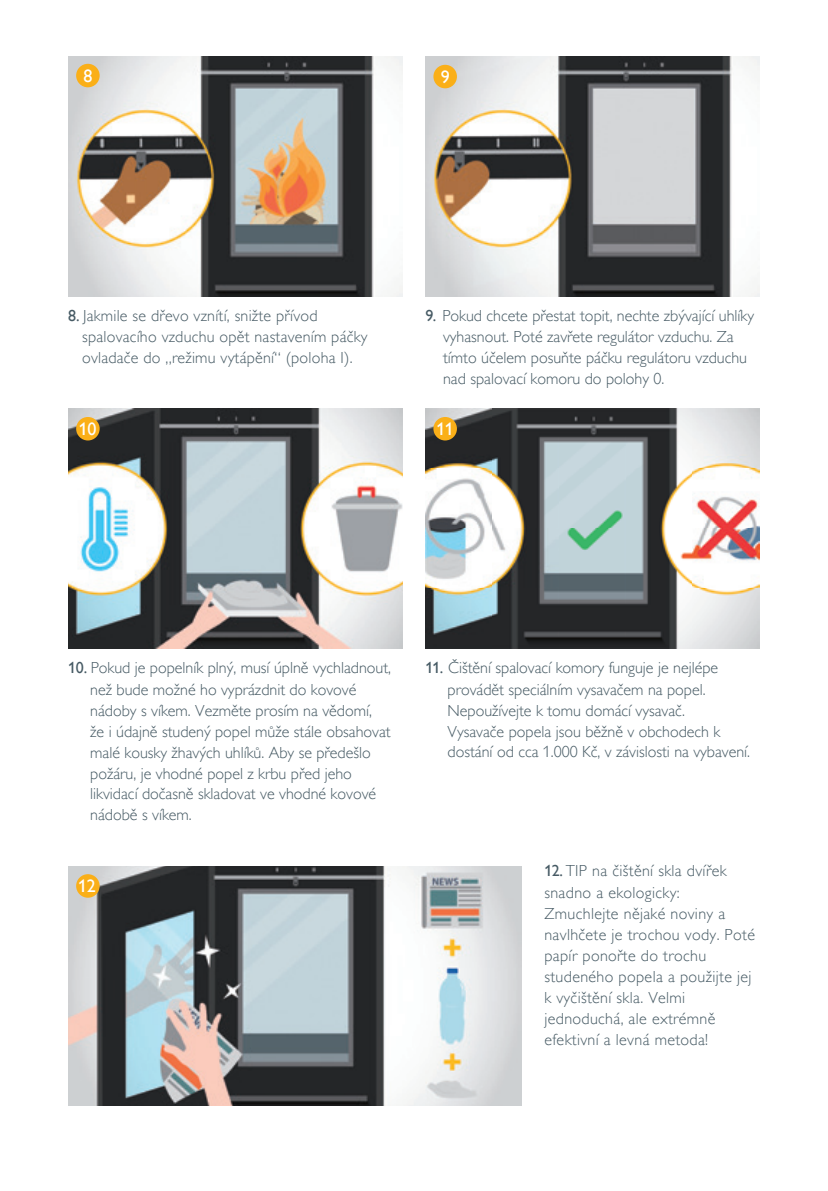
<style>
.page{position:relative;width:828px;height:1191px;background:#fff}
.page>*{position:absolute;margin:0;border:0;box-sizing:border-box;transform-origin:0 0}
.t1{font:18px "Gill Alt One";color:#fff}
.t2{font:16px/21px "Gill Sans Alt One WGL Light";color:#465a64}
.t3{font:16px/21px "Gill Sans Alt One WGL Light";letter-spacing:.02em;color:#465a64}
.s1{font-family:"Gill Alt One"}
</style>
<div class="page">
<img style="left:68px;top:57px;width:335px;height:239px">
<img style="left:425px;top:57px;width:335px;height:239px">
<div style="left:76px;top:64px;width:24px;height:23px;background:#faaf18;border-radius:50%"></div>
<img style="left:425px;top:409px;width:335px;height:239px">
<div style="left:433px;top:417px;width:24px;height:23px;background:#faaf18;border-radius:50%"></div>
<img style="left:68px;top:866px;width:454px;height:240px">
<div style="left:76px;top:874px;width:24px;height:23px;background:#faaf18;border-radius:50%"></div>
<div style="left:433px;top:65px;width:24px;height:23px;background:#faaf18;border-radius:50%"></div>
<img style="left:68px;top:409px;width:335px;height:239px">
<div style="left:76px;top:417px;width:24px;height:23px;background:#faaf18;border-radius:50%"></div>
<p class="t1" style="left:83px;top:65px;width:10px">8</p>
<p class="t1" style="left:441px;top:66px;width:10px">9</p>
<p class="t2" style="left:82px;top:305px;width:287px;text-indent:-14px"><span class="s1">8.</span> Jakmile se dřevo vznítí, snižte přívod spalovacího vzduchu opět nastavením páčky ovladače do „režimu vytápění“ (poloha I).</p>
<p class="t2" style="left:443px;top:305px;width:312px;text-indent:-18px"><span class="s1">9.</span> Pokud chcete přestat topit, nechte zbývající uhlíky vyhasnout. Poté zavřete regulátor vzduchu. Za tímto účelem posuňte páčku regulátoru vzduchu nad spalovací komoru do polohy 0.</p>
<p class="t1" style="left:79px;top:418px;width:19px">10</p>
<p class="t1" style="left:436px;top:418px;width:19px">11</p>
<p class="t2" style="left:90px;top:657px;width:302px;text-indent:-22px"><span class="s1">10.</span> Pokud je popelník plný, musí úplně vychladnout, než bude možné ho vyprázdnit do kovové nádoby s víkem. Vezměte prosím na vědomí,<br>že i údajně studený popel může stále obsahovat malé kousky žhavých uhlíků. Aby se předešlo požáru, je vhodné popel z krbu před jeho likvidací dočasně skladovat ve vhodné kovové nádobě s víkem.</p>
<p class="t1" style="left:78px;top:875px;width:19px">12</p>
<p class="t2" style="left:447px;top:657px;width:304px;text-indent:-22px"><span class="s1">11.</span> Čištění spalovací komory funguje je nejlépe provádět speciálním vysavačem na popel.<br>Nepoužívejte k tomu domácí vysavač.<br>Vysavače popela jsou běžně v obchodech k dostání od cca 1.000 Kč, v závislosti na vybavení.</p>
<p class="t3" style="left:544px;top:860px;width:212px"><span class="s1">12.</span> TIP na čištění skla dvířek snadno a ekologicky:<br>Zmuchlejte nějaké noviny a navlhčete je trochou vody. Poté papír ponořte do trochu studeného popela a použijte jej k vyčištění skla. Velmi jednoduchá, ale extrémně efektivní a levná metoda!</p>
</div>
